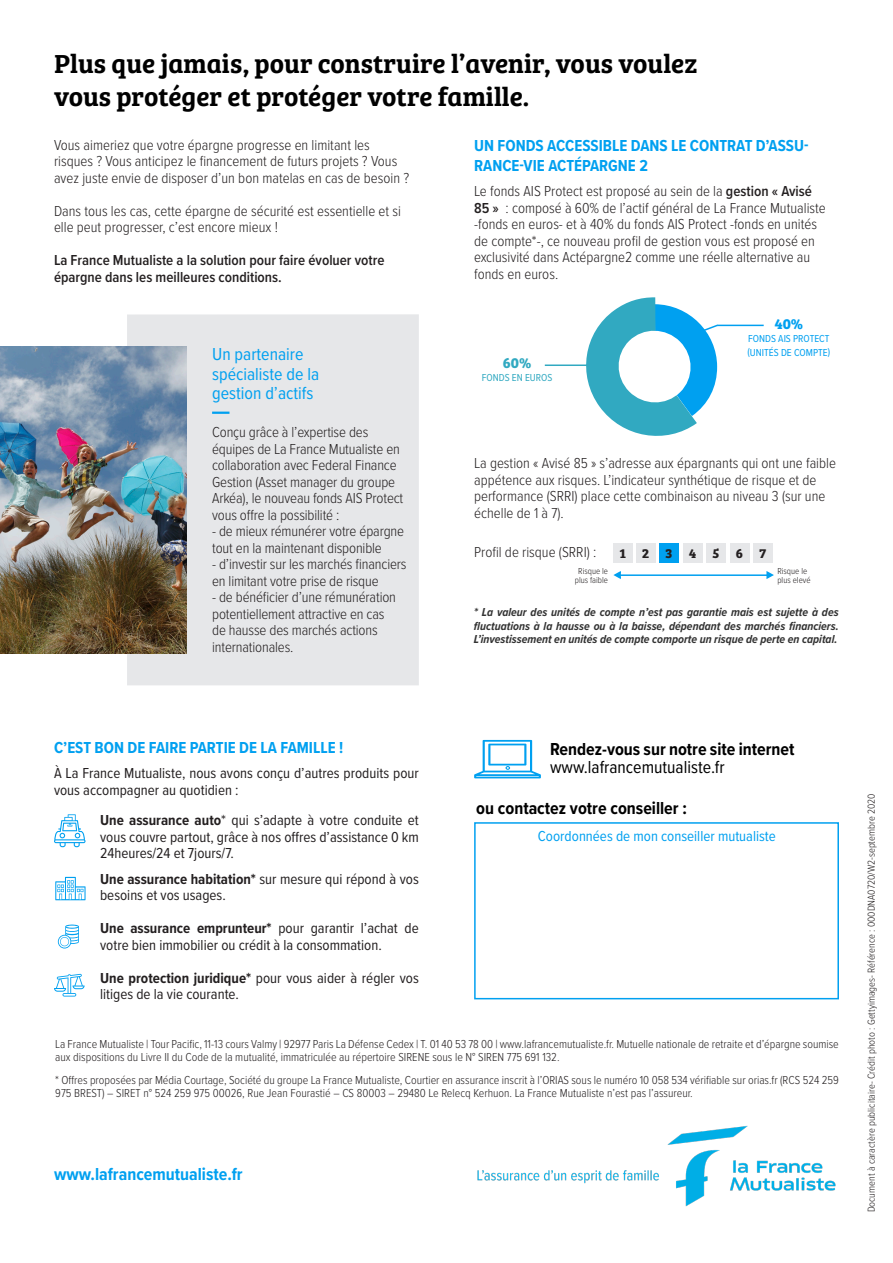
<style>
.page{position:relative;width:893px;height:1263px;background:#fff}
.page>*{position:absolute;margin:0;border:0;box-sizing:border-box;transform-origin:0 0}
.t1{font:27px "Bree Serif Sb";color:#000}
.t2{font:700 18px "Proxima Nova Cond";color:#000}
.t3{font:18px "Proxima Nova Cond";color:#00a0f0}
.t4{font:18px "Proxima Nova Cond";color:#000}
.t5{font:700 18px "Proxima Nova Cond";color:#00a0f0}
.t6{font:700 16.5px/19.8px "Proxima Nova Cond";color:#00a0f0}
.t7{font:300 15px/16.5px "Proxima Nova Cond";color:#231f20}
.t8{font:15px/16.5px "Proxima Nova Cond";color:#231f20}
.t9{font:600 15px/16.5px "Proxima Nova Cond";color:#231f20}
.t10{font:15px "Proxima Nova Cond";color:#00a0f0}
.t11{font:700 15px "Bree Serif";color:#00a0f0}
.t12{font:700 15px "Bree Serif";color:#31a9c1}
.t13{font:700 13.5px "Bree Serif";color:#231f20}
.t14{font:300 12px/13.5px "Proxima Nova Cond";color:#231f20}
.t15{font:italic 700 12px/13.5px "Proxima Nova Cond";color:#333;text-align:justify}
.t16{font:300 10.5px "Proxima Nova Cond";color:#231f20}
.t17{font:10.5px "Proxima Nova Cond";color:#00a0f0}
.t18{font:10.5px "Proxima Nova Cond";color:#31a9c1}
.t19{font:300 9px/9px "Proxima Nova Cond";color:#231f20}
.s1{font-weight:600}
.s2{font-weight:700}
</style>
<div class="page">
<svg style="left:54px;top:814px;width:32px;height:33px"></svg>
<svg style="left:55px;top:877px;width:31px;height:23px"></svg>
<svg style="left:58px;top:924px;width:21px;height:24px"></svg>
<svg style="left:54px;top:974px;width:31px;height:22px"></svg>
<svg style="left:474px;top:740px;width:67px;height:38px"></svg>
<div style="left:474px;top:822px;width:365px;height:177px;border:2px solid #00a0f0"></div>
<img style="left:477px;top:1125px;width:359px;height:82px">
<hr style="left:545px;top:364px;width:46px;height:2px;background:#31a9c1">
<hr style="left:717px;top:325px;width:47px;height:1px;background:#00a0f0">
<svg style="left:577px;top:297px;width:142px;height:139px"></svg>
<div style="left:636px;top:543px;width:20px;height:20px;background:#e6e7e9"></div>
<div style="left:613px;top:543px;width:19px;height:20px;background:#e6e7e9"></div>
<div style="left:753px;top:543px;width:20px;height:20px;background:#e6e7e9"></div>
<div style="left:730px;top:543px;width:19px;height:20px;background:#e6e7e9"></div>
<div style="left:706px;top:543px;width:20px;height:20px;background:#e6e7e9"></div>
<div style="left:659px;top:543px;width:20px;height:20px;background:#00a0f0"></div>
<div style="left:683px;top:543px;width:20px;height:20px;background:#e6e7e9"></div>
<div style="left:127px;top:314px;width:292px;height:371px;background:#e6e7e9"></div>
<img style="left:0;top:346px;width:187px;height:307px">
<svg style="left:212px;top:412px;width:17px;height:2px"></svg>
<hr style="left:617px;top:574px;width:152px;height:2px;background:#00a0f0">
<svg style="left:613px;top:571px;width:9px;height:8px"></svg>
<svg style="left:766px;top:571px;width:8px;height:8px"></svg>
<p class="t1" style="left:54px;top:43px;width:645px">Plus que jamais, pour construire l’avenir, vous voulez</p>
<p class="t1" style="left:54px;top:76px;width:477px">vous protéger et protéger votre famille.</p>
<p class="t7" style="left:54px;top:136px;width:357px">Vous aimeriez que votre épargne progresse en limitant les risques ? Vous anticipez le financement de futurs projets ? Vous avez juste envie de disposer d’un bon matelas en cas de besoin ?</p>
<p class="t7" style="left:54px;top:202px;width:349px">Dans tous les cas, cette épargne de sécurité est essentielle et si elle peut progresser, c’est encore mieux !</p>
<p class="t9" style="left:54px;top:252px;width:332px">La France Mutualiste a la solution pour faire évoluer votre épargne dans les meilleures conditions.</p>
<p class="t3" style="left:212px;top:341px;width:93px">Un partenaire</p>
<p class="t3" style="left:212px;top:361px;width:109px">spécialiste de la</p>
<p class="t3" style="left:212px;top:380px;width:103px">gestion d’actifs</p>
<p class="t7" style="left:212px;top:423px;width:193px">Conçu grâce à l’expertise des équipes de La France Mutualiste en collaboration avec Federal Finance<br>Gestion (Asset manager du groupe<br>Arkéa), le nouveau fonds AIS Protect vous offre la possibilité :</p>
<p class="t7" style="left:212px;top:522px;width:193px">- de mieux rémunérer votre épargne tout en la maintenant disponible</p>
<p class="t7" style="left:212px;top:555px;width:196px">- d’investir sur les marchés financiers en limitant votre prise de risque</p>
<p class="t7" style="left:212px;top:588px;width:185px">- de bénéficier d’une rémunération potentiellement attractive en cas de hausse des marchés actions internationales.</p>
<p class="t6" style="left:474px;top:135px;width:336px">UN FONDS ACCESSIBLE DANS LE CONTRAT D’ASSU-<br>RANCE-VIE ACTÉPARGNE 2</p>
<p class="t7" style="left:474px;top:182px;width:353px">Le fonds AIS Protect est proposé au sein de la <span class="s1">gestion « Avisé 85 »</span> : composé à 60% de l’actif général de La France Mutualiste -fonds en euros- et à 40% du fonds AIS Protect -fonds en unités de compte*-, ce nouveau profil de gestion vous est proposé en exclusivité dans Actépargne2 comme une réelle alternative au fonds en euros.</p>
<p class="t12" style="left:503px;top:351px;width:30px">60%</p>
<p class="t18" style="left:482px;top:370px;width:72px">FONDS EN EUROS</p>
<p class="t11" style="left:774px;top:312px;width:30px">40%</p>
<p class="t17" style="left:748px;top:331px;width:83px">FONDS AIS PROTECT</p>
<p class="t17" style="left:748px;top:345px;width:84px">(UNITÉS DE COMPTE)</p>
<p class="t7" style="left:474px;top:454px;width:363px">La gestion « Avisé 85 » s’adresse aux épargnants qui ont une faible appétence aux risques. L’indicateur synthétique de risque et de performance (SRRI) place cette combinaison au niveau 3 (sur une échelle de 1 à 7).</p>
<p class="t7" style="left:474px;top:543px;width:124px">Profil de risque (SRRI) :</p>
<p class="t13" style="left:619px;top:543px;width:8px">1</p>
<p class="t13" style="left:642px;top:543px;width:8px">2</p>
<p class="t13" style="left:666px;top:543px;width:8px">3</p>
<p class="t13" style="left:689px;top:543px;width:9px">4</p>
<p class="t13" style="left:712px;top:543px;width:8px">5</p>
<p class="t13" style="left:736px;top:543px;width:9px">6</p>
<p class="t13" style="left:759px;top:543px;width:9px">7</p>
<p class="t19" style="left:575px;top:566px;width:35px;text-align:center">Risque le plus faible</p>
<p class="t19" style="left:777px;top:566px;width:35px">Risque le plus elevé</p>
<p class="t15" style="left:474px;top:605px;width:366px">* La valeur des unités de compte n’est pas garantie mais est sujette à des fluctuations à la hausse ou à la baisse, dépendant des marchés financiers.<br>L’investissement en unités de compte comporte un risque de perte en capital.</p>
<p class="t6" style="left:54px;top:737px;width:291px">C’EST BON DE FAIRE PARTIE DE LA FAMILLE !</p>
<p class="t8" style="left:54px;top:765px;width:366px">À La France Mutualiste, nous avons conçu d’autres produits pour vous accompagner au quotidien :</p>
<p class="t8" style="left:100px;top:811px;width:320px;text-align:justify"><span class="s2">Une assurance auto</span>* qui s’adapte à votre conduite et vous couvre partout, grâce à nos offres d’assistance 0 km 24heures/24 et 7jours/7.</p>
<p class="t8" style="left:100px;top:870px;width:320px"><span class="s2">Une assurance habitation*</span> sur mesure qui répond à vos besoins et vos usages.</p>
<p class="t8" style="left:100px;top:919px;width:320px"><span class="s2">Une assurance emprunteur*</span> pour garantir l’achat de votre bien immobilier ou crédit à la consommation.</p>
<p class="t8" style="left:100px;top:969px;width:320px"><span class="s2">Une protection juridique*</span> pour vous aider à régler vos litiges de la vie courante.</p>
<p class="t2" style="left:550px;top:736px;width:246px">Rendez-vous sur notre site internet</p>
<p class="t4" style="left:550px;top:754px;width:176px">www.lafrancemutualiste.fr</p>
<p class="t2" style="left:476px;top:795px;width:212px">ou contactez votre conseiller :</p>
<p class="t10" style="left:538px;top:825px;width:239px">Coordonnées de mon conseiller mutualiste</p>
<p class="t14" style="left:55px;top:1036px;width:785px">La France Mutualiste | Tour Pacific, 11-13 cours Valmy | 92977 Paris La Défense Cedex | T. 01 40 53 78 00 | www.lafrancemutualiste.fr. Mutuelle nationale de retraite et d’épargne soumise aux dispositions du Livre II du Code de la mutualité, immatriculée au répertoire SIRENE sous le N° SIREN 775 691 132.</p>
<p class="t14" style="left:55px;top:1072px;width:785px">* Offres proposées par Média Courtage, Société du groupe La France Mutualiste, Courtier en assurance inscrit à l’ORIAS sous le numéro 10 058 534 vérifiable sur orias.fr (RCS 524 259<br>975 BREST) – SIRET n° 524 259 975 00026, Rue Jean Fourastié – CS 80003 – 29480 Le Relecq Kerhuon. La France Mutualiste n’est pas l’assureur.</p>
<p class="t5" style="left:54px;top:1161px;width:190px">www.lafrancemutualiste.fr</p>
<p class="t16" style="left:863px;top:1212px;width:420px;rotate:-90deg">Document à caractère publicitaire- Crédit photo : Gettyimages- Référence : 000DNA0720/W2-septembre 2020</p>
</div>
